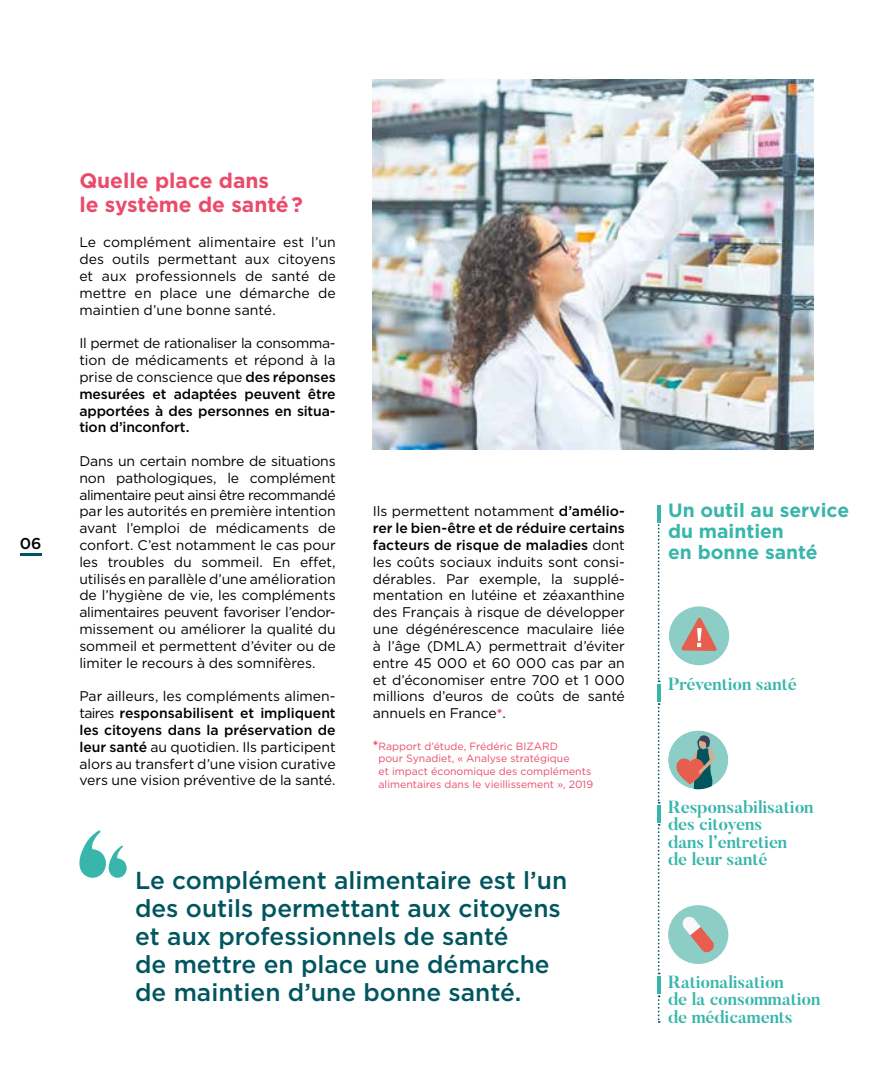
<style>
.page{position:relative;width:893px;height:1092px;background:#fff}
.page>*{position:absolute;margin:0;border:0;box-sizing:border-box;transform-origin:0 0}
.t1{font:500 24.5px/28px "Gotham";color:#00555f}
.t2{font:700 21px/24.5px "Gotham";color:#ea4b6b}
.t3{font:700 19.25px/21px "Gotham";color:#38b6ab}
.t4{font:700 17.5px/17.5px "Butler";letter-spacing:-.01em;color:#38b6ab}
.t5{font:500 15.75px "Gotham";color:#000}
.t6{font:14px/16.8px "Gotham";letter-spacing:-.005em;color:#000;text-align:justify}
.t7{font:500 14px/16.8px "Gotham";letter-spacing:-.01em;color:#000;text-align:justify}
.t8{font:10.5px/12.6px "Gotham";color:#ea4b6b}
.s1{font-weight:400}
.s2{font-weight:500}
.s3{font-weight:700;font-size:13.12px;color:#ea4b6b}
.s4{font-weight:700;font-size:13.12px}
</style>
<div class="page">
<hr style="left:892px;top:0;width:1px;height:1091px;background:#ea4b6b">
<div style="left:668px;top:730px;width:60px;height:59px;background:#8ccdc6;border-radius:50%"></div>
<svg style="left:675px;top:734px;width:39px;height:53px"></svg>
<div style="left:631px;top:693px;width:134px;height:132px;border:37px solid #fff;border-radius:50%"></div>
<img style="left:373px;top:80px;width:441px;height:369px">
<svg style="left:79px;top:830px;width:48px;height:48px"></svg>
<svg style="left:658px;top:524px;width:2px;height:158px"></svg>
<hr style="left:657px;top:683px;width:3px;height:18px;background:#38b6ab">
<hr style="left:657px;top:805px;width:3px;height:17px;background:#38b6ab">
<hr style="left:657px;top:976px;width:3px;height:17px;background:#38b6ab">
<hr style="left:657px;top:505px;width:3px;height:18px;background:#38b6ab">
<div style="left:668px;top:905px;width:60px;height:58px;background:#8ccdc6;border-radius:50%"></div>
<svg style="left:682px;top:916px;width:32px;height:37px"></svg>
<div style="left:669px;top:606px;width:60px;height:59px;background:#8ccdc6;border-radius:50%"></div>
<svg style="left:681px;top:617px;width:36px;height:34px"></svg>
<svg style="left:658px;top:703px;width:2px;height:100px"></svg>
<svg style="left:658px;top:824px;width:2px;height:150px"></svg>
<svg style="left:658px;top:995px;width:2px;height:27px"></svg>
<hr style="left:20px;top:553px;width:22px;height:3px;background:#00555f">
<p class="t5" style="left:20px;top:532px;width:23px">06</p>
<h2 class="t2" style="left:79px;top:168px;width:225px">Quelle place dans<br>le système de santé ?</h2>
<p class="t6" style="left:79px;top:234px;width:258px">Le complément alimentaire est l’un des outils permettant aux citoyens et aux professionnels de santé de mettre en place une démarche de maintien d’une bonne santé.</p>
<p class="t7" style="left:79px;top:335px;width:258px"><span class="s1">Il permet de rationaliser la consomma&shy;tion de médicaments et répond à la prise de conscience que</span> des réponses mesurées et adaptées peuvent être apportées à des personnes en situa&shy;tion d’inconfort.</p>
<p class="t6" style="left:79px;top:452px;width:258px">Dans un certain nombre de situations non pathologiques, le complément alimentaire peut ainsi être recommandé par les autorités en première intention avant l’emploi de médicaments de confort. C’est notamment le cas pour les troubles du sommeil. En effet, utilisés en parallèle d’une amélioration de l’hygiène de vie, les compléments alimentaires peuvent favoriser l’endor&shy;missement ou améliorer la qualité du sommeil et permettent d’éviter ou de limiter le recours à des somnifères.</p>
<p class="t6" style="left:79px;top:687px;width:258px">Par ailleurs, les compléments alimen&shy;taires <span class="s2">responsabilisent et impliquent les citoyens dans la préservation de leur santé</span> au quotidien. Ils participent alors au transfert d’une vision curative vers une vision préventive de la santé.</p>
<p class="t6" style="left:373px;top:502px;width:254px">Ils permettent notamment <span class="s2">d’amélio&shy;rer le bien-être et de réduire certains facteurs de risque de maladies</span> dont les coûts sociaux induits sont consi&shy;dérables. Par exemple, la supplé&shy;mentation en lutéine et zéaxanthine des Français à risque de développer une dégénérescence maculaire liée à l’âge (DMLA) permettrait d’éviter entre 45 000 et 60 000 cas par an et d’économiser entre 700 et 1 000 millions d’euros de coûts de santé annuels en France<span class="s3">*</span>.</p>
<p class="t8" style="left:378px;top:739px;width:216px;text-indent:-6px"><span class="s4">*</span>Rapport d’étude, Frédéric BIZARD<br>pour Synadiet, « Analyse stratégique<br>et impact économique des compléments alimentaires dans le vieillissement », 2019</p>
<h1 class="t1" style="left:135px;top:865px;width:434px">Le complément alimentaire est l’un des outils permettant aux citoyens et aux professionnels de santé<br>de mettre en place une démarche de maintien d’une bonne santé.</h1>
<h3 class="t3" style="left:668px;top:499px;width:183px">Un outil au service du maintien<br>en bonne santé</h3>
<p class="t4" style="left:668px;top:675px;width:130px">Prévention santé</p>
<p class="t4" style="left:668px;top:798px;width:147px">Responsabilisation des citoyens<br>dans l’entretien<br>de leur santé</p>
<p class="t4" style="left:668px;top:973px;width:154px">Rationalisation<br>de la consommation de médicaments</p>
</div>
